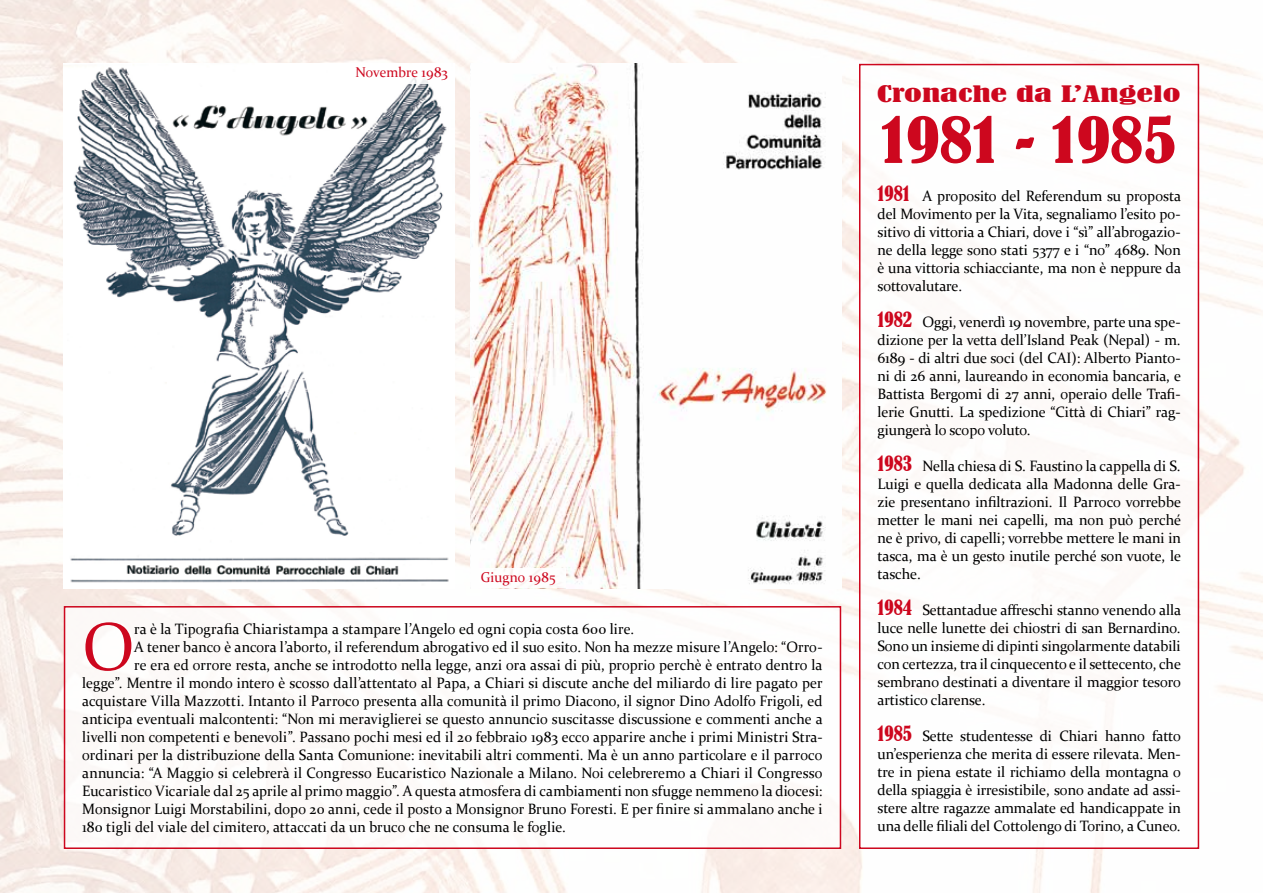
<style>
.page{position:relative;width:1263px;height:893px;background:#fff}
.page>*{position:absolute;margin:0;border:0;box-sizing:border-box;transform-origin:0 0}
.t1{font:67.65px "Constantia";color:#cd071e;scale:.96 1}
.t2{font:condensed 59.4px "Bernard";color:#cd071e;scale:1.14 1}
.t3{font:condensed 21.3px "Bernard";color:#cd071e;scale:1.74 1}
.t4{font:15px/18px "Constantia";color:#000;text-align:justify}
.t5{font:15px "Constantia";color:#000;scale:.96 1}
.t6{font:14.25px "Constantia";letter-spacing:.005em;color:#cd071e}
.s1{font-family:"Bernard";font-stretch:condensed;font-size:19.5px;color:#cd071e}
</style>
<div class="page">
<img style="left:0;top:0;width:1263px;height:893px">
<svg style="left:67px;top:609px;width:771px;height:237px"></svg>
<svg style="left:862px;top:67px;width:334px;height:779px"></svg>
<div style="left:64px;top:606px;width:777px;height:243px;border:2px solid #cd071e"></div>
<div style="left:859px;top:64px;width:340px;height:785px;border:2px solid #cd071e"></div>
<img style="left:64px;top:64px;width:391px;height:524px">
<img style="left:471px;top:64px;width:370px;height:524px">
<div style="left:349px;top:64px;width:105px;height:20px;background:#fff"></div>
<div style="left:471px;top:568px;width:95px;height:20px;background:#fff"></div>
<p class="t6" style="left:355px;top:62px;width:94px">Novembre 1983</p>
<p class="t6" style="left:481px;top:567px;width:76px">Giugno 1985</p>
<h1 class="t1" style="left:82px;top:601px;width:56px">O</h1>
<p class="t5" style="left:134px;top:618px;width:522px">ra è la Tipografia Chiaristampa a stampare l’Angelo ed ogni copia costa 600 lire.</p>
<p class="t5" style="left:134px;top:636px;width:719px">A tener banco è ancora l’aborto, il referendum abrogativo ed il suo esito. Non ha mezze misure l’Angelo: “Orro-</p>
<p class="t5" style="left:134px;top:654px;width:718px">re era ed orrore resta, anche se introdotto nella legge, anzi ora assai di più, proprio perchè è entrato dentro la</p>
<p class="t5" style="left:82px;top:672px;width:773px">legge”. Mentre il mondo intero è scosso dall’attentato al Papa, a Chiari si discute anche del miliardo di lire pagato per</p>
<p class="t5" style="left:82px;top:690px;width:773px">acquistare Villa Mazzotti. Intanto il Parroco presenta alla comunità il primo Diacono, il signor Dino Adolfo Frigoli, ed</p>
<p class="t5" style="left:82px;top:708px;width:773px">anticipa eventuali malcontenti: “Non mi meraviglierei se questo annuncio suscitasse discussione e commenti anche a</p>
<p class="t5" style="left:82px;top:726px;width:773px">livelli non competenti e benevoli”. Passano pochi mesi ed il 20 febbraio 1983 ecco apparire anche i primi Ministri Stra-</p>
<p class="t5" style="left:82px;top:744px;width:772px">ordinari per la distribuzione della Santa Comunione: inevitabili altri commenti. Ma è un anno particolare e il parroco</p>
<p class="t5" style="left:82px;top:762px;width:773px">annuncia: “A Maggio si celebrerà il Congresso Eucaristico Nazionale a Milano. Noi celebreremo a Chiari il Congresso</p>
<p class="t5" style="left:82px;top:780px;width:773px">Eucaristico Vicariale dal 25 aprile al primo maggio”. A questa atmosfera di cambiamenti non sfugge nemmeno la diocesi:</p>
<p class="t5" style="left:82px;top:798px;width:773px">Monsignor Luigi Morstabilini, dopo 20 anni, cede il posto a Monsignor Bruno Foresti. E per finire si ammalano anche i</p>
<p class="t5" style="left:82px;top:816px;width:505px">180 tigli del viale del cimitero, attaccati da un bruco che ne consuma le foglie.</p>
<h3 class="t3" style="left:877px;top:82px;width:176px">Cronache da L’Angelo</h3>
<h2 class="t2" style="left:881px;top:106px;width:261px">1981 - 1985</h2>
<p class="t4" style="left:877px;top:186px;width:305px"><span class="s1">1981</span> A proposito del Referendum su proposta del Movimento per la Vita, segnaliamo l’esito po&shy;sitivo di vittoria a Chiari, dove i “sì” all’abrogazio&shy;ne della legge sono stati 5377 e i “no” 4689. Non è una vittoria schiacciante, ma non è neppure da sottovalutare.</p>
<p class="t4" style="left:877px;top:312px;width:305px"><span class="s1">1982</span> Oggi, venerdì 19 novembre, parte una spe&shy;dizione per la vetta dell’Island Peak (Nepal) - m.<br>6189 - di altri due soci (del CAI): Alberto Pianto&shy;ni di 26 anni, laureando in economia bancaria, e Battista Bergomi di 27 anni, operaio delle Trafi&shy;lerie Gnutti. La spedizione “Città di Chiari” rag&shy;giungerà lo scopo voluto.</p>
<p class="t4" style="left:877px;top:456px;width:305px"><span class="s1">1983</span> Nella chiesa di S. Faustino la cappella di S.<br>Luigi e quella dedicata alla Madonna delle Gra&shy;zie presentano infiltrazioni. Il Parroco vorrebbe metter le mani nei capelli, ma non può perché ne è privo, di capelli; vorrebbe mettere le mani in tasca, ma è un gesto inutile perché son vuote, le tasche.</p>
<p class="t4" style="left:877px;top:600px;width:305px"><span class="s1">1984</span> Settantadue affreschi stanno venendo alla luce nelle lunette dei chiostri di san Bernardino.<br>Sono un insieme di dipinti singolarmente databili con certezza, tra il cinquecento e il settecento, che sembrano destinati a diventare il maggior tesoro artistico clarense.</p>
<p class="t4" style="left:877px;top:727px;width:305px"><span class="s1">1985</span> Sette studentesse di Chiari hanno fatto un’esperienza che merita di essere rilevata. Men&shy;tre in piena estate il richiamo della montagna o della spiaggia è irresistibile, sono andate ad assi&shy;stere altre ragazze ammalate ed handicappate in una delle filiali del Cottolengo di Torino, a Cuneo.</p>
</div>
